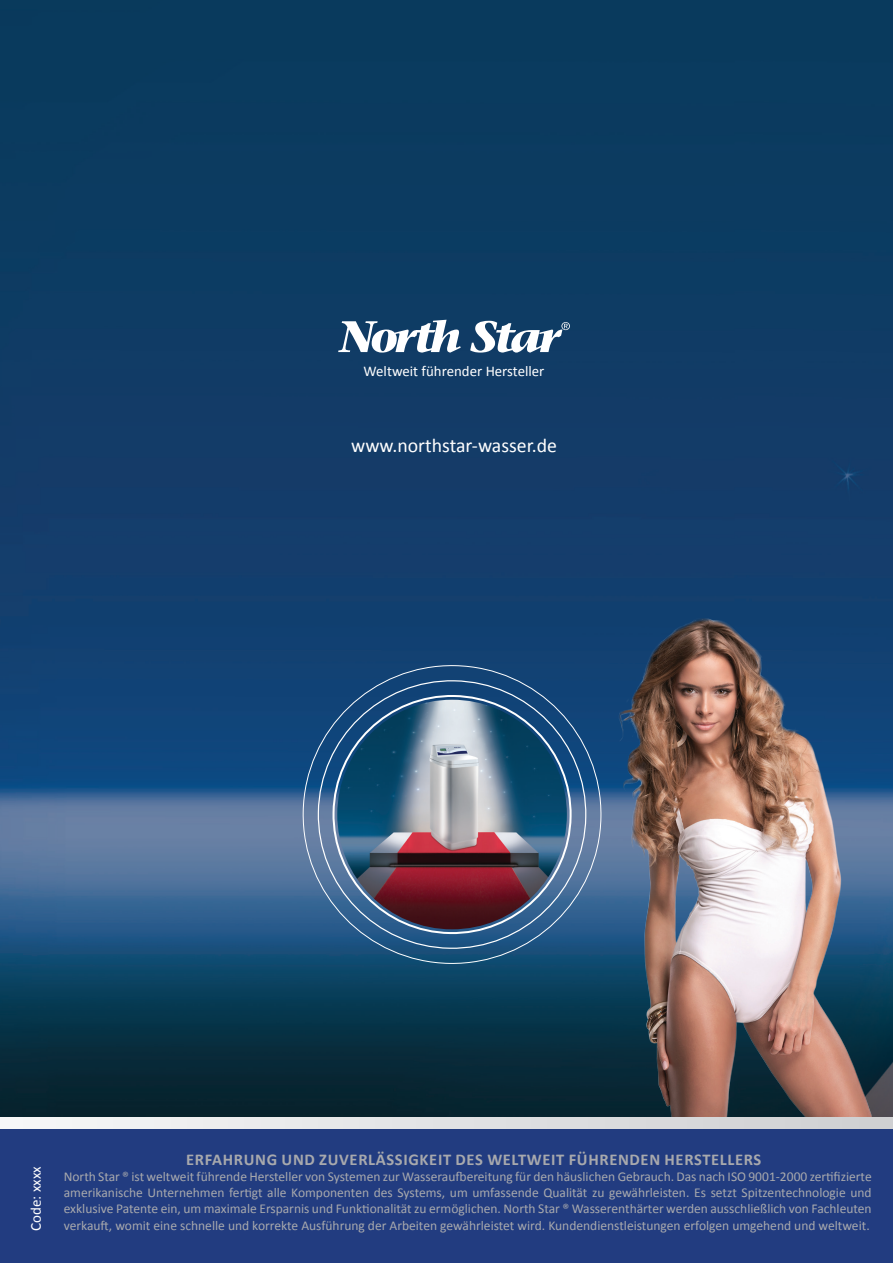
<style>
.page{position:relative;width:893px;height:1263px;background:#fff}
.page>*{position:absolute;margin:0;border:0;box-sizing:border-box;transform-origin:0 0}
.t1{font:19.8px "Calibri";color:#fff}
.t2{font:700 16.5px "Calibri";letter-spacing:.04em;color:#a8a9ad}
.t3{font:15px "Calibri";color:#fff}
.t4{font:14.85px "Calibri";color:#fff}
.t5{font:13.5px/16.2px "Calibri";color:#a8a9ad;text-align:justify}
</style>
<div class="page">
<div style="left:0;top:1128px;width:893px;height:135px;background:#223c80"></div>
<img style="left:0;top:0;width:893px;height:1118px">
<svg style="left:338px;top:320px;width:123px;height:33px"></svg>
<svg style="left:470px;top:321px;width:100px;height:32px"></svg>
<svg style="left:302px;top:664px;width:300px;height:301px;background:#325f8b"></svg>
<img style="left:337px;top:700px;width:230px;height:229px;border-radius:115px">
<img style="left:619px;top:618px;width:253px;height:499px">
<svg style="left:0;top:1118px;width:893px;height:11px"></svg>
<p class="t4" style="left:364px;top:362px;width:182px">Weltweit führender Hersteller</p>
<h1 class="t1" style="left:351px;top:432px;width:207px">www.northstar-wasser.de</h1>
<p class="t3" style="left:26px;top:1231px;width:66px;rotate:-90deg">Code: xxxx</p>
<p class="t2" style="left:186px;top:1149px;width:577px">ERFAHRUNG UND ZUVERLÄSSIGKEIT DES WELTWEIT FÜHRENDEN HERSTELLERS</p>
<p class="t5" style="left:64px;top:1168px;width:809px">North Star ® ist weltweit führende Hersteller von Systemen zur Wasseraufbereitung für den häuslichen Gebrauch. Das nach ISO 9001-2000 zertifizierte amerikanische Unternehmen fertigt alle Komponenten des Systems, um umfassende Qualität zu gewährleisten. Es setzt Spitzentechnologie und exklusive Patente ein, um maximale Ersparnis und Funktionalität zu ermöglichen. North Star ® Wasserenthärter werden ausschließlich von Fachleuten verkauft, womit eine schnelle und korrekte Ausführung der Arbeiten gewährleistet wird. Kundendienstleistungen erfolgen umgehend und weltweit.</p>
</div>
